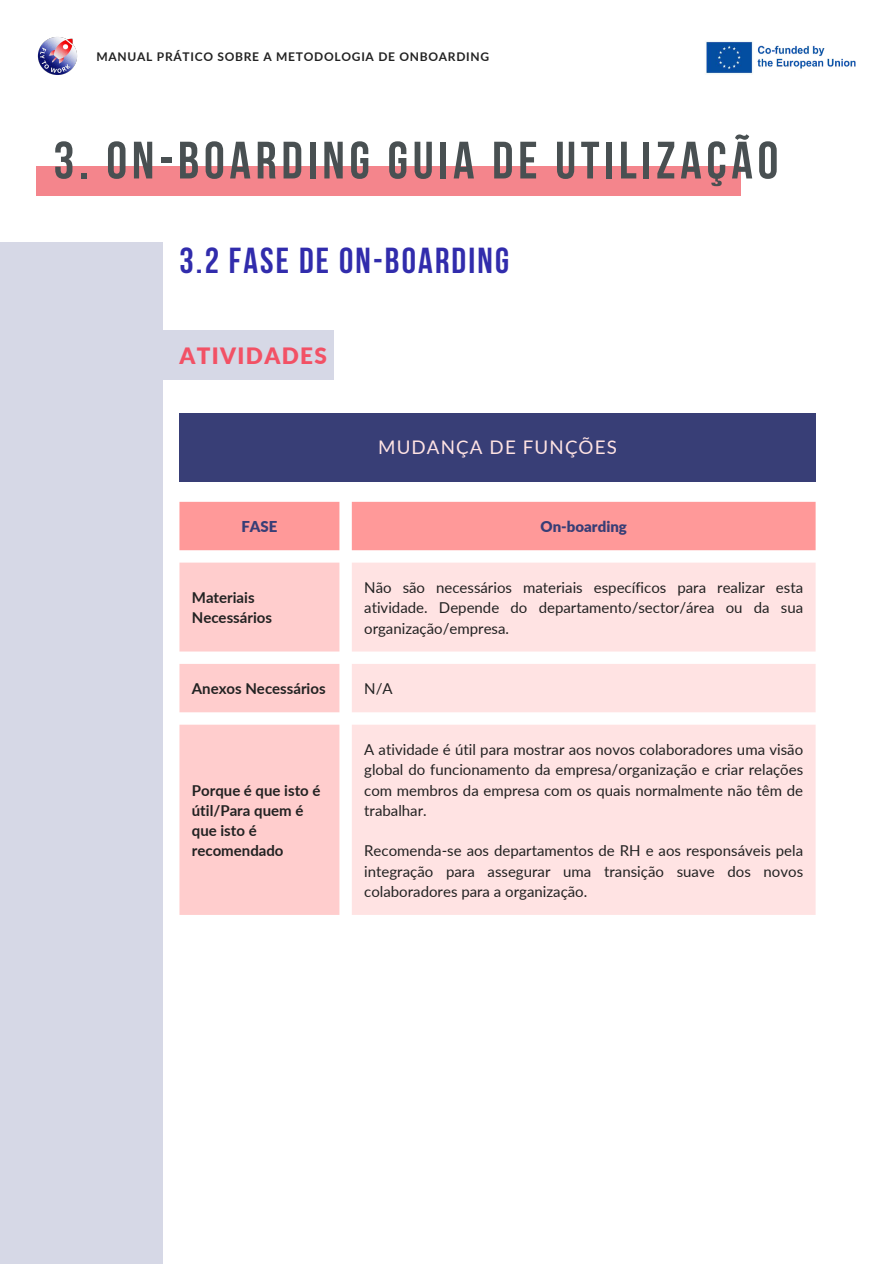
<style>
.page{position:relative;width:893px;height:1264px;background:#fff}
.page>*{position:absolute;margin:0;border:0;box-sizing:border-box;transform-origin:0 0}
.t1{font:700 52.5px "Bebas Neue";letter-spacing:.09em;color:#495052}
.t2{font:700 36px "Bebas Neue";letter-spacing:.06em;color:#312cac}
.t3{font:900 22.5px "Lato";letter-spacing:.06em;color:#f25165}
.t4{font:18.75px "Lato";letter-spacing:.06em;color:#ffe3e3}
.t5{font:15px/20.2px "Lato";color:#222;text-align:justify}
.t6{font:700 15px/20.2px "Lato";color:#222}
.t7{font:900 15px "Lato";color:#383e76}
.t8{font:700 12px "Lato";letter-spacing:.06em;color:#222}
</style>
<div class="page">
<div style="left:36px;top:166px;width:704px;height:30px;background:#f4858c"></div>
<img style="left:37px;top:37px;width:40px;height:38px">
<img style="left:706px;top:41px;width:150px;height:33px">
<div style="left:162px;top:330px;width:171px;height:49px;background:#d6d8e6"></div>
<div style="left:0;top:242px;width:162px;height:1021px;background:#d6d8e6"></div>
<div style="left:179px;top:502px;width:636px;height:48px;background:#f99"></div>
<svg style="left:179px;top:562px;width:160px;height:352px;background:#ffd0d0"></svg>
<svg style="left:352px;top:562px;width:463px;height:352px;background:#ffe5e5"></svg>
<div style="left:179px;top:413px;width:636px;height:68px;background:#383e76"></div>
<p class="t8" style="left:96px;top:49px;width:394px">MANUAL PRÁTICO SOBRE A METODOLOGIA DE ONBOARDING</p>
<h1 class="t1" style="left:53px;top:139px;width:726px">3. ON-BOARDING GUIA DE UTILIZAÇÃO</h1>
<h2 class="t2" style="left:179px;top:246px;width:331px">3.2 FASE DE ON-BOARDING</h2>
<h3 class="t3" style="left:179px;top:341px;width:149px">ATIVIDADES</h3>
<p class="t4" style="left:378px;top:435px;width:240px">MUDANÇA DE FUNÇÕES</p>
<p class="t7" style="left:241px;top:517px;width:38px">FASE</p>
<p class="t7" style="left:540px;top:517px;width:88px">On-boarding</p>
<p class="t6" style="left:192px;top:587px;width:82px">Materiais<br>Necessários</p>
<p class="t5" style="left:364px;top:577px;width:440px">Não são necessários materiais específicos para realizar esta atividade. Depende do departamento/sector/área ou da sua organização/empresa.</p>
<p class="t6" style="left:192px;top:678px;width:135px">Anexos Necessários</p>
<p class="t5" style="left:364px;top:678px;width:30px">N/A</p>
<p class="t6" style="left:192px;top:779px;width:130px">Porque é que isto é útil/Para quem é que isto é recomendado</p>
<p class="t5" style="left:364px;top:739px;width:440px">A atividade é útil para mostrar aos novos colaboradores uma visão global do funcionamento da empresa/organização e criar relações com membros da empresa com os quais normalmente não têm de trabalhar.</p>
<p class="t5" style="left:364px;top:840px;width:440px">Recomenda-se aos departamentos de RH e aos responsáveis pela integração para assegurar uma transição suave dos novos colaboradores para a organização.</p>
</div>
